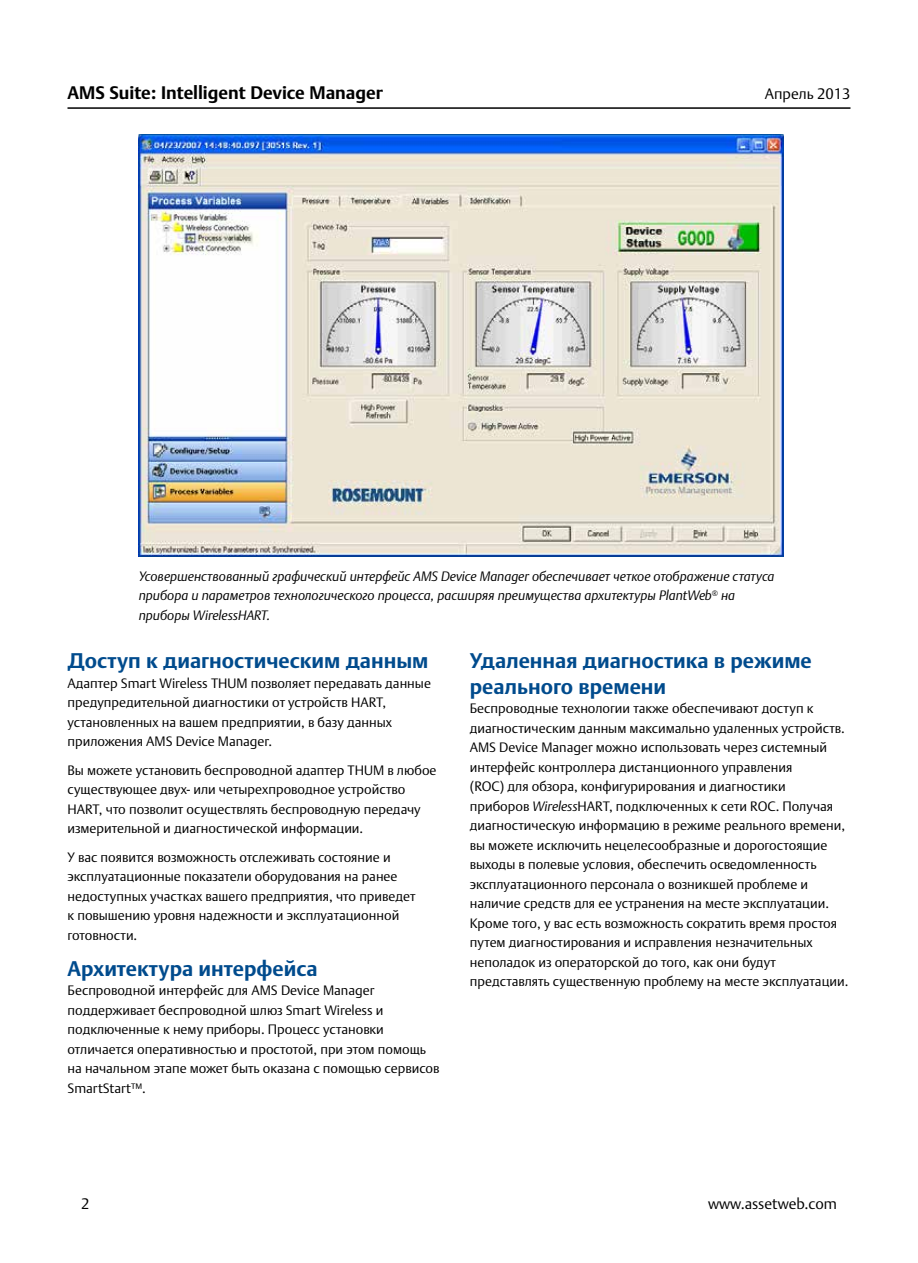
<style>
.page{position:relative;width:918px;height:1263px;background:#fff}
.page>*{position:absolute;margin:0;border:0;box-sizing:border-box;transform-origin:0 0}
.t1{font:700 21px/25.2px "DTL Argo CT";color:#004b8d}
.t2{font:700 18px "DTL Argo CT";color:#000}
.t3{font:300 15px "DTL Argo CT";color:#000}
.t4{font:300 13.5px/19.5px "DTL Argo CT";color:#000}
.t5{font:italic 300 13.5px/19.5px "DTL Argo CT";color:#000}
.s1{font-style:italic}
</style>
<div class="page">
<hr style="left:68px;top:107px;width:782px;height:2px;background:#000">
<img style="left:141px;top:136px;width:640px;height:419px">
<h2 class="t2" style="left:68px;top:82px;width:317px">AMS Suite: Intelligent Device Manager</h2>
<p class="t3" style="left:765px;top:85px;width:87px">Aпрель 2013</p>
<p class="t5" style="left:139px;top:566px;width:637px">Усовершенствованный графический интерфейс AMS Device Manager обеспечивает четкое отображение статуса прибора и параметров технологического процесса, расширяя преимущества архитектуры PlantWeb<sup>®</sup> на приборы WirelessHART.</p>
<h1 class="t1" style="left:68px;top:648px;width:362px">Доступ к диагностическим данным</h1>
<p class="t4" style="left:68px;top:673px;width:365px">Адаптер Smart Wireless THUM позволяет передавать данные предупредительной диагностики от устройств HART, установленных на вашем предприятии, в базу данных приложения AMS Device Manager.</p>
<p class="t4" style="left:68px;top:760px;width:371px">Вы можете установить беспроводной адаптер THUM в любое существующее двух- или четырехпроводное устройство HART, что позволит осуществлять беспроводную передачу измерительной и диагностической информации.</p>
<p class="t4" style="left:68px;top:847px;width:350px">У вас появится возможность отслеживать состояние и эксплуатационные показатели оборудования на ранее недоступных участках вашего предприятия, что приведет к повышению уровня надежности и эксплуатационной готовности.</p>
<h1 class="t1" style="left:68px;top:956px;width:252px">Архитектура интерфейса</h1>
<p class="t4" style="left:68px;top:981px;width:373px">Беспроводной интерфейс для AMS Device Manager поддерживает беспроводной шлюз Smart Wireless и подключенные к нему приборы. Процесс установки отличается оперативностью и простотой, при этом помощь на начальном этапе может быть оказана с помощью сервисов SmartStart™.</p>
<h1 class="t1" style="left:470px;top:648px;width:344px">Удаленная диагностика в режиме реального времени</h1>
<p class="t4" style="left:470px;top:698px;width:380px">Беспроводные технологии также обеспечивают доступ к диагностическим данным максимально удаленных устройств.<br>AMS Device Manager можно использовать через системный интерфейс контроллера дистанционного управления<br>(ROC) для обзора, конфигурирования и диагностики приборов <span class="s1">Wireless</span>HART, подключенных к сети ROC. Получая диагностическую информацию в режиме реального времени, вы можете исключить нецелесообразные и дорогостоящие выходы в полевые условия, обеспечить осведомленность эксплуатационного персонала о возникшей проблеме и наличие средств для ее устранения на месте эксплуатации.<br>Кроме того, у вас есть возможность сократить время простоя путем диагностирования и исправления незначительных неполадок из операторской до того, как они будут представлять существенную проблему на месте эксплуатации.</p>
<p class="t3" style="left:81px;top:1195px;width:10px">2</p>
<p class="t3" style="left:708px;top:1195px;width:130px">www.assetweb.com</p>
</div>
